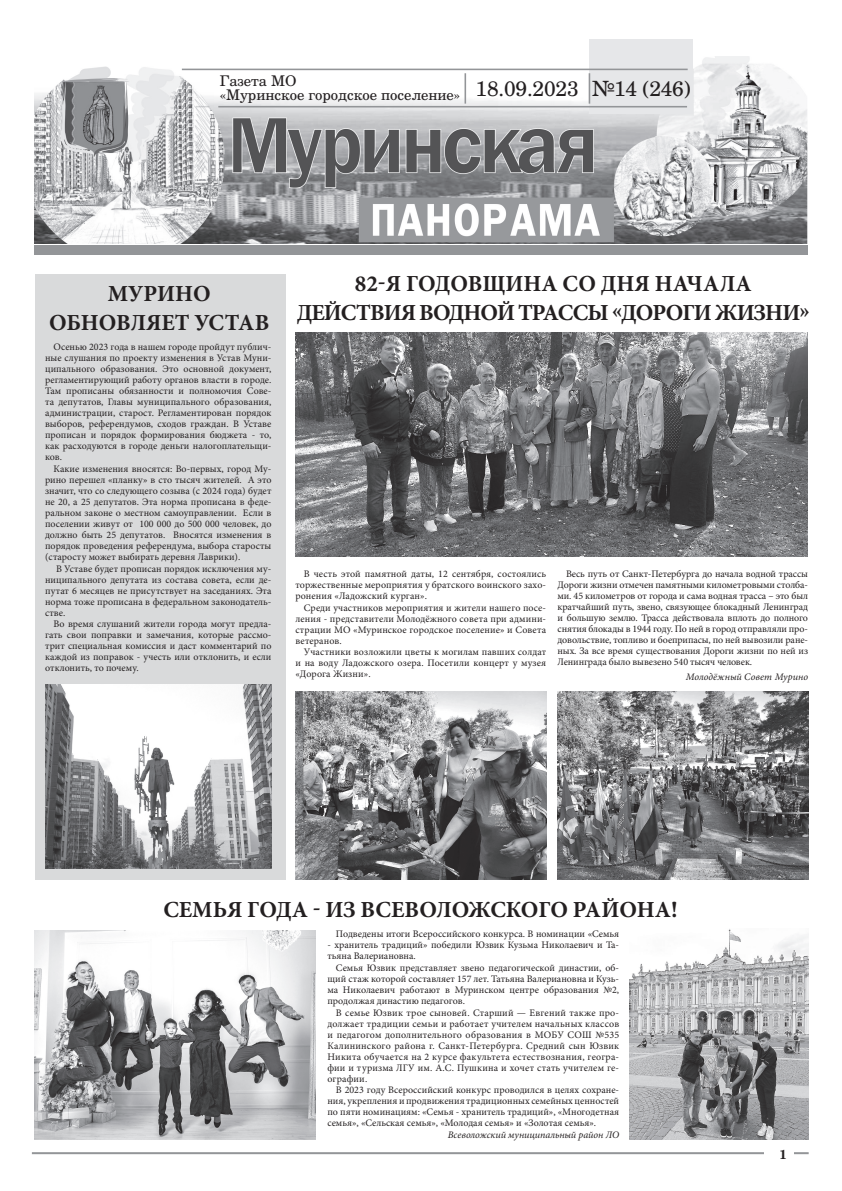
<style>
.page{position:relative;width:842px;height:1191px;background:#fff}
.page>*{position:absolute;margin:0;border:0;box-sizing:border-box;transform-origin:0 0}
.Заголовок_статья{font:700 23px/29px "Minion Pro";letter-spacing:-.04em;color:#231f20;text-align:center}
.Заголовок_статья-2{font:700 23px/29px "Minion Pro";letter-spacing:-.005em;color:#231f20;text-align:center}
.t1{font:21px "Te X Gyre Schola";letter-spacing:-.01em;color:#231f20}
.t2{font:14.7px/14.7px "Te X Gyre Schola";color:#231f20}
.t3{font:700 13px "Te X Gyre Schola";color:#231f20}
.текст_10{font:10px/11px "Minion Pro";color:#231f20;text-align:justify}
.текст_10-2{font:italic 10px "Minion Pro";letter-spacing:-.005em;color:#231f20}
.Подпись_автора{font:italic 10px "Minion Pro";color:#231f20}
</style>
<div class="page">
<hr style="left:32px;top:1152px;width:777px;height:2px;background:#939598">
<div style="left:764px;top:1146px;width:29px;height:19px;background:#fff"></div>
<div style="left:35px;top:274px;width:250px;height:606px;background:#d9dadb"></div>
<img style="left:34px;top:56px;width:773px;height:188px">
<div style="left:589px;top:40px;width:104px;height:74px;background:#e6e7e9"></div>
<hr style="left:182px;top:69px;width:506px;height:1px;background:#939598">
<hr style="left:218px;top:106px;width:469px;height:1px;background:#939598">
<hr style="left:464px;top:73px;width:2px;height:31px;background:#939598">
<hr style="left:589px;top:73px;width:1px;height:31px;background:#939598">
<div style="left:35px;top:245px;width:773px;height:10px;background:#939598"></div>
<img style="left:296px;top:692px;width:250px;height:188px">
<img style="left:295px;top:332px;width:512px;height:224px">
<img style="left:557px;top:692px;width:251px;height:188px">
<img style="left:45px;top:685px;width:226px;height:183px">
<img style="left:629px;top:929px;width:180px;height:211px">
<img style="left:34px;top:930px;width:281px;height:210px">
<p class="t2" style="left:220px;top:72px;width:242px">Газета МО<br>«Муринское городское поселение»</p>
<p class="t1" style="left:475px;top:72px;width:105px">18.09.2023</p>
<p class="t1" style="left:592px;top:72px;width:100px">№14 (246)</p>
<p class="Заголовок_статья-2" style="left:49px;top:279px;width:222px">МУРИНО<br>ОБНОВЛЯЕТ УСТАВ</p>
<p class="текст_10" style="left:45px;top:342px;width:228px;text-indent:9px">Осенью 2023 года в нашем городе пройдут публич&shy;ные слушания по проекту изменения в Устав Муни&shy;ципального образования. Это основной документ, регламентирующий работу органов власти в городе.<br>Там прописаны обязанности и полномочия Сове&shy;та депутатов, Главы муниципального образования, администрации, старост. Регламентирован порядок выборов, референдумов, сходов граждан. В Уставе прописан и порядок формирования бюджета - то, как расходуются в городе деньги налогоплательщи&shy;ков.</p>
<p class="текст_10" style="left:45px;top:463px;width:228px;text-indent:9px">Какие изменения вносятся: Во-первых, город Му&shy;рино перешел «планку» в сто тысяч жителей. А это значит, что со следующего созыва (с 2024 года) будет не 20, а 25 депутатов. Эта норма прописана в феде&shy;ральном законе о местном самоуправлении. Если в поселении живут от 100 000 до 500 000 человек, до должно быть 25 депутатов. Вносятся изменения в порядок проведения референдума, выбора старосты (старосту может выбирать деревня Лаврики).</p>
<p class="текст_10" style="left:45px;top:563px;width:228px;text-indent:11px">В Уставе будет прописан порядок исключения му&shy;ниципального депутата из состава совета, если де&shy;путат 6 месяцев не присутствует на заседаниях. Эта норма тоже прописана в федеральном законодатель&shy;стве.</p>
<p class="текст_10" style="left:45px;top:618px;width:228px;text-indent:9px">Во время слушаний жители города могут предла&shy;гать свои поправки и замечания, которые рассмо&shy;трит специальная комиссия и даст комментарий по каждой из поправок - учесть или отклонить, и если отклонить, то почему.</p>
<p class="Заголовок_статья" style="left:297px;top:268px;width:515px">82-Я ГОДОВЩИНА СО ДНЯ НАЧАЛА<br>ДЕЙСТВИЯ ВОДНОЙ ТРАССЫ «ДОРОГИ ЖИЗНИ»</p>
<p class="текст_10" style="left:295px;top:568px;width:252px;text-indent:9px">В честь этой памятной даты, 12 сентября, состоялись торжественные мероприятия у братского воинского захо&shy;ронения «Ладожский курган».</p>
<p class="текст_10" style="left:295px;top:602px;width:252px;text-indent:9px">Среди участников мероприятия и жители нашего посе&shy;ления - представители Молодёжного совета при админи&shy;страции МО «Муринское городское поселение» и Совета ветеранов.</p>
<p class="текст_10" style="left:295px;top:647px;width:252px;text-indent:9px">Участники возложили цветы к могилам павших солдат и на воду Ладожского озера. Посетили концерт у музея «Дорога Жизни».</p>
<p class="текст_10" style="left:557px;top:568px;width:252px;text-indent:9px">Весь путь от Санкт-Петербурга до начала водной трассы Дороги жизни отмечен памятными километровыми столба&shy;ми. 45 километров от города и сама водная трасса – это был кратчайший путь, звено, связующее блокадный Ленинград и большую землю. Трасса действовала вплоть до полного снятия блокады в 1944 году. По ней в город отправляли про&shy;довольствие, топливо и боеприпасы, по ней вывозили ране&shy;ных. За все время существования Дороги жизни по ней из Ленинграда было вывезено 540 тысяч человек.</p>
<p class="Подпись_автора" style="left:686px;top:669px;width:124px">Молодёжный Совет Мурино</p>
<p class="Заголовок_статья-2" style="left:163px;top:894px;width:516px">СЕМЬЯ ГОДА - ИЗ ВСЕВОЛОЖСКОГО РАЙОНА!</p>
<p class="текст_10" style="left:336px;top:928px;width:285px">Подведены итоги Всероссийского конкурса. В номинации «Семья</p>
<p class="текст_10" style="left:327px;top:939px;width:293px">- хранитель традиций» победили Юзвик Кузьма Николаевич и Та&shy;тьяна Валериановна.</p>
<p class="текст_10" style="left:327px;top:962px;width:293px;text-indent:9px">Семья Юзвик представляет звено педагогической династии, об&shy;щий стаж которой составляет 157 лет. Татьяна Валериановна и Кузь&shy;ма Николаевич работают в Муринском центре образования №2, продолжая династию педагогов.</p>
<p class="текст_10" style="left:327px;top:1007px;width:293px;text-indent:9px">В семье Юзвик трое сыновей. Старший — Евгений также про&shy;должает традиции семьи и работает учителем начальных классов и педагогом дополнительного образования в МОБУ СОШ №535<br>Калининского района г. Санкт-Петербурга. Средний сын Юзвик Никита обучается на 2 курсе факультета естествознания, геогра&shy;фии и туризма ЛГУ им. А.С. Пушкина и хочет стать учителем ге&shy;ографии.</p>
<p class="текст_10" style="left:327px;top:1084px;width:293px;text-indent:9px">В 2023 году Всероссийский конкурс проводился в целях сохране&shy;ния, укрепления и продвижения традиционных семейных ценностей по пяти номинациям: «Семья - хранитель традиций», «Многодетная семья», «Сельская семья», «Молодая семья» и «Золотая семья».</p>
<p class="текст_10-2" style="left:448px;top:1127px;width:173px">Всеволожский муниципальный район ЛО</p>
<h3 class="t3" style="left:779px;top:1143px;width:9px">1</h3>
</div>
